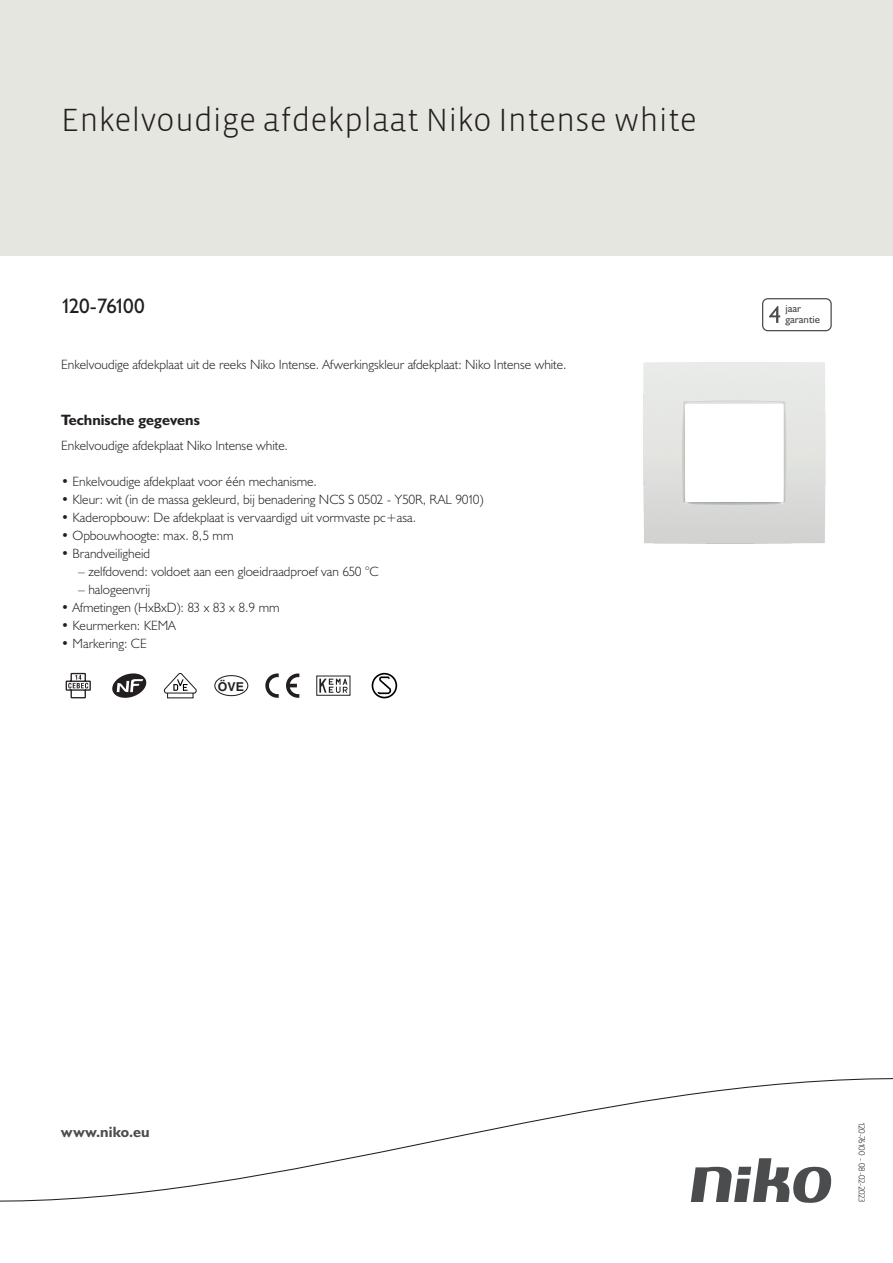
<style>
.page{position:relative;width:893px;height:1263px;background:#fff}
.page>*{position:absolute;margin:0;border:0;box-sizing:border-box;transform-origin:0 0}
.Title_datasheets{font:300 33px "Vista Sans";color:#231f20}
.Article_number{font:21px "Humanist 521 BT";letter-spacing:-.075em;color:#231f20}
.Titles_parts{font:700 15px "Humanist 521 BT";color:#231f20}
.titel_afbeelding{font:700 15px "Humanist 521 BT";letter-spacing:.005em;color:#4b4c4d}
.USP_Bullets{font:300 13.5px "Humanist 521 BT";color:#231f20}
.Platte_tekst_CAB{font:300 13.5px "Humanist 521 BT";color:#231f20}
.USP_Bullets_level_2{font:300 13.5px "Humanist 521 BT";color:#231f20}
.t1{font:700 12.3px "Helvetica";color:#231f20}
.t2{font:10.8px/10.8px "Humanist 521 BT";color:#4b4c4d}
.Revision{font:300 9px "Humanist 521 BT";letter-spacing:-.05em;color:#231f20}
</style>
<div class="page">
<div style="left:0;top:0;width:893px;height:255px;background:#e6e6e0"></div>
<svg style="left:66px;top:673px;width:25px;height:25px"></svg>
<svg style="left:112px;top:673px;width:34px;height:25px"></svg>
<svg style="left:164px;top:673px;width:33px;height:25px"></svg>
<div style="left:214px;top:675px;width:34px;height:21px;border:1px solid #231f20;border-radius:50%"></div>
<svg style="left:286px;top:673px;width:13px;height:25px"></svg>
<svg style="left:265px;top:673px;width:14px;height:25px"></svg>
<svg style="left:319px;top:679px;width:29px;height:14px"></svg>
<div style="left:316px;top:676px;width:34px;height:20px;border:1px solid #231f20"></div>
<svg style="left:372px;top:673px;width:25px;height:25px"></svg>
<svg style="left:762px;top:298px;width:70px;height:33px"></svg>
<svg style="left:0;top:1078px;width:893px;height:125px"></svg>
<img style="left:643px;top:362px;width:183px;height:182px">
<p class="Title_datasheets" style="left:61px;top:100px;width:637px">Enkelvoudige afdekplaat Niko Intense white</p>
<p class="Article_number" style="left:61px;top:293px;width:85px">120-76100</p>
<p class="t2" style="left:785px;top:303px;width:36px">jaar garantie</p>
<p class="Platte_tekst_CAB" style="left:61px;top:356px;width:507px">Enkelvoudige afdekplaat uit de reeks Niko Intense. Afwerkingskleur afdekplaat: Niko Intense white.</p>
<p class="Titles_parts" style="left:61px;top:411px;width:140px">Technische gegevens</p>
<p class="Platte_tekst_CAB" style="left:61px;top:437px;width:228px">Enkelvoudige afdekplaat Niko Intense white.</p>
<p class="USP_Bullets" style="left:61px;top:473px;width:257px">• Enkelvoudige afdekplaat voor één mechanisme.</p>
<p class="USP_Bullets" style="left:61px;top:491px;width:424px">• Kleur: wit (in de massa gekleurd, bij benadering NCS S 0502 - Y50R, RAL 9010)</p>
<p class="USP_Bullets" style="left:61px;top:509px;width:356px">• Kaderopbouw: De afdekplaat is vervaardigd uit vormvaste pc+asa.</p>
<p class="USP_Bullets" style="left:61px;top:527px;width:174px">• Opbouwhoogte: max. 8,5 mm</p>
<p class="USP_Bullets" style="left:61px;top:545px;width:91px">• Brandveiligheid</p>
<p class="USP_Bullets_level_2" style="left:78px;top:563px;width:302px">– zelfdovend: voldoet aan een gloeidraadproef van 650 °C</p>
<p class="USP_Bullets_level_2" style="left:78px;top:581px;width:73px">– halogeenvrij</p>
<p class="USP_Bullets" style="left:61px;top:599px;width:220px">• Afmetingen (HxBxD): 83 x 83 x 8.9 mm</p>
<p class="USP_Bullets" style="left:61px;top:617px;width:116px">• Keurmerken: KEMA</p>
<p class="USP_Bullets" style="left:61px;top:635px;width:87px">• Markering: CE</p>
<p class="t1" style="left:218px;top:679px;width:28px">ÖVE</p>
<p class="titel_afbeelding" style="left:61px;top:1122px;width:90px">www.niko.eu</p>
<p class="Revision" style="left:868px;top:1122px;width:82px;rotate:90deg">120-76100 - 08-02-2023</p>
</div>
